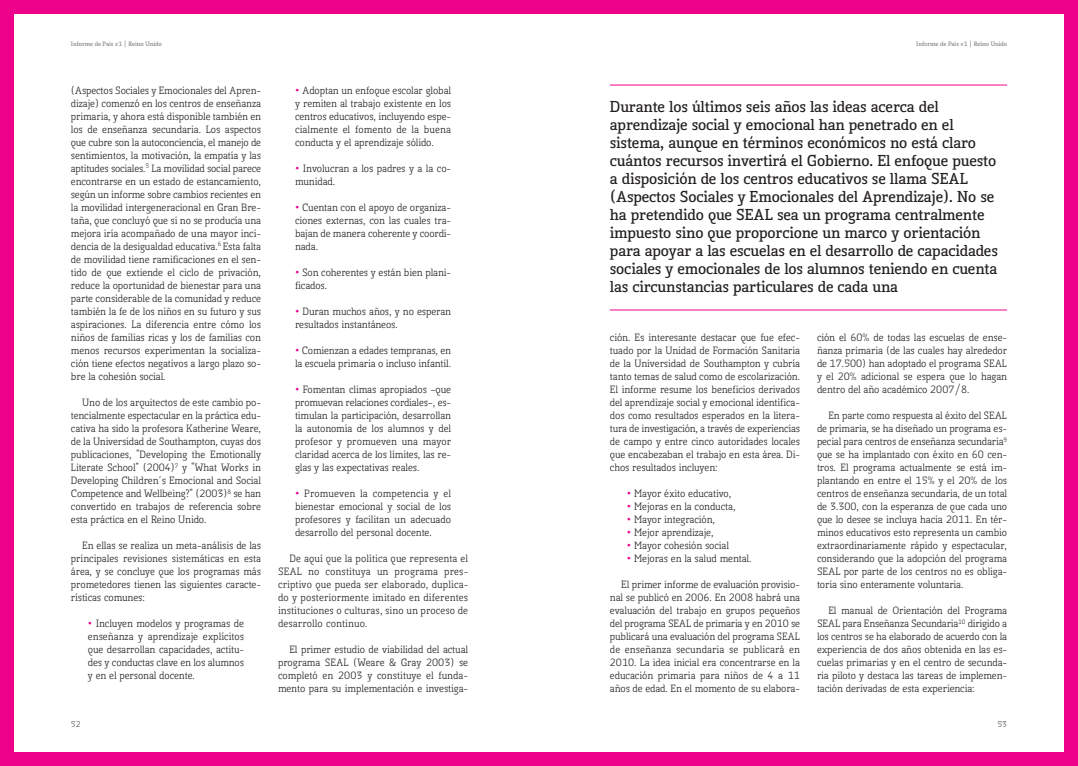
<style>
.page{position:relative;width:1078px;height:766px;background:#fff}
.page>*{position:absolute;margin:0;border:0;box-sizing:border-box;transform-origin:0 0}
.t1{font:700 15px/18px "Kofi Pure Serif";color:#231f20}
.t2{font:10px/13px "Kofi Pure Serif";color:#231f20;text-align:justify}
.t3{font:8px "Kofi Pure Serif";color:#4b4c4d}
.t4{font:700 6px "Kofi Pure Serif";color:#808285}
.s1{font-weight:700;color:#ed028c}
</style>
<div class="page">
<div style="left:539px;top:0;width:538px;height:765px;background:#ed028c"></div>
<div style="left:539px;top:14px;width:524px;height:737px;background:#fff"></div>
<div style="left:0;top:0;width:538px;height:765px;background:#ed028c"></div>
<div style="left:14px;top:14px;width:524px;height:737px;background:#fff"></div>
<hr style="left:609px;top:84px;width:397px;height:1px;background:#ed028c">
<hr style="left:609px;top:309px;width:397px;height:1px;background:#ed028c">
<p class="t4" style="left:71px;top:41px;width:92px">Informe de País #1 | Reino Unido</p>
<p class="t4" style="left:916px;top:41px;width:92px">Informe de País #1 | Reino Unido</p>
<p class="t2" style="left:71px;top:85px;width:191px">(Aspectos Sociales y Emocionales del Apren&shy;dizaje) comenzó en los centros de enseñanza primaria, y ahora está disponible también en los de enseñanza secundaria. Los aspectos que cubre son la autoconciencia, el manejo de sentimientos, la motivación, la empatía y las aptitudes sociales.<sup>5</sup> La movilidad social parece encontrarse en un estado de estancamiento, según un informe sobre cambios recientes en la movilidad intergeneracional en Gran Bre&shy;taña, que concluyó que si no se producía una mejora iría acompañado de una mayor inci&shy;dencia de la desigualdad educativa.<sup>6</sup> Esta falta de movilidad tiene ramificaciones en el sen&shy;tido de que extiende el ciclo de privación, reduce la oportunidad de bienestar para una parte considerable de la comunidad y reduce también la fe de los niños en su futuro y sus aspiraciones. La diferencia entre cómo los niños de familias ricas y los de familias con menos recursos experimentan la socializa&shy;ción tiene efectos negativos a largo plazo so&shy;bre la cohesión social.</p>
<p class="t2" style="left:71px;top:397px;width:191px;text-indent:11px">Uno de los arquitectos de este cambio po&shy;tencialmente espectacular en la práctica edu&shy;cativa ha sido la profesora Katherine Weare, de la Universidad de Southampton, cuyas dos publicaciones, “Developing the Emotionally Literate School” (2004)<sup>7</sup> y “What Works in Developing Children´s Emocional and Social Competence and Wellbeing?” (2003)<sup>8</sup> se han convertido en trabajos de referencia sobre esta práctica en el Reino Unido.</p>
<p class="t2" style="left:71px;top:540px;width:191px;text-indent:11px">En ellas se realiza un meta-análisis de las principales revisiones sistemáticas en esta área, y se concluye que los programas más prometedores tienen las siguientes caracte&shy;rísticas comunes:</p>
<p class="t2" style="left:88px;top:618px;width:157px"><span class="s1">•</span> Incluyen modelos y programas de enseñanza y aprendizaje explícitos que desarrollan capacidades, actitu&shy;des y conductas clave en los alumnos y en el personal docente.</p>
<p class="t2" style="left:295px;top:85px;width:157px"><span class="s1">•</span> Adoptan un enfoque escolar global y remiten al trabajo existente en los centros educativos, incluyendo espe&shy;cialmente el fomento de la buena conducta y el aprendizaje sólido.</p>
<p class="t2" style="left:295px;top:163px;width:157px"><span class="s1">•</span> Involucran a los padres y a la co&shy;munidad.</p>
<p class="t2" style="left:295px;top:202px;width:157px"><span class="s1">•</span> Cuentan con el apoyo de organiza&shy;ciones externas, con las cuales tra&shy;bajan de manera coherente y coordi&shy;nada.</p>
<p class="t2" style="left:295px;top:267px;width:157px"><span class="s1">•</span> Son coherentes y están bien plani&shy;ficados.</p>
<p class="t2" style="left:295px;top:306px;width:157px"><span class="s1">•</span> Duran muchos años, y no esperan resultados instantáneos.</p>
<p class="t2" style="left:295px;top:345px;width:157px"><span class="s1">•</span> Comienzan a edades tempranas, en la escuela primaria o incluso infantil.</p>
<p class="t2" style="left:295px;top:384px;width:157px"><span class="s1">•</span> Fomentan climas apropiados –que promuevan relaciones cordiales–, es&shy;timulan la participación, desarrollan la autonomía de los alumnos y del profesor y promueven una mayor claridad acerca de los límites, las re&shy;glas y las expectativas reales.</p>
<p class="t2" style="left:295px;top:488px;width:157px"><span class="s1">•</span> Promueven la competencia y el bienestar emocional y social de los profesores y facilitan un adecuado desarrollo del personal docente.</p>
<p class="t2" style="left:278px;top:553px;width:192px;text-indent:11px">De aquí que la política que representa el SEAL no constituya un programa pres&shy;criptivo que pueda ser elaborado, duplica&shy;do y posteriormente imitado en diferentes instituciones o culturas, sino un proceso de desarrollo continuo.</p>
<p class="t2" style="left:278px;top:644px;width:191px;text-indent:11px">El primer estudio de viabilidad del actual programa SEAL (Weare &amp; Gray 2003) se completó en 2003 y constituye el funda&shy;mento para su implementación e investiga-</p>
<p class="t1" style="left:609px;top:99px;width:389px">Durante los últimos seis años las ideas acerca del aprendizaje social y emocional han penetrado en el sistema, aunque en términos económicos no está claro cuántos recursos invertirá el Gobierno. El enfoque puesto a disposición de los centros educativos se llama SEAL (Aspectos Sociales y Emocionales del Aprendizaje). No se ha pretendido que SEAL sea un programa centralmente impuesto sino que proporcione un marco y orientación para apoyar a las escuelas en el desarrollo de capacidades sociales y emocionales de los alumnos teniendo en cuenta las circunstancias particulares de cada una</p>
<p class="t2" style="left:609px;top:332px;width:191px">ción. Es interesante destacar que fue efec&shy;tuado por la Unidad de Formación Sanitaria de la Universidad de Southampton y cubría tanto temas de salud como de escolarización.<br>El informe resume los beneficios derivados del aprendizaje social y emocional identifica&shy;dos como resultados esperados en la litera&shy;tura de investigación, a través de experiencias de campo y entre cinco autoridades locales que encabezaban el trabajo en esta área. Di&shy;chos resultados incluyen:</p>
<p class="t2" style="left:626px;top:488px;width:106px"><span class="s1">•</span> Mayor éxito educativo,</p>
<p class="t2" style="left:626px;top:501px;width:110px"><span class="s1">•</span> Mejoras en la conducta,</p>
<p class="t2" style="left:626px;top:514px;width:89px"><span class="s1">•</span> Mayor integración,</p>
<p class="t2" style="left:626px;top:527px;width:88px"><span class="s1">•</span> Mejor aprendizaje,</p>
<p class="t2" style="left:626px;top:540px;width:103px"><span class="s1">•</span> Mayor cohesión social</p>
<p class="t2" style="left:626px;top:553px;width:126px"><span class="s1">•</span> Mejoras en la salud mental.</p>
<p class="t2" style="left:609px;top:579px;width:191px;text-indent:11px">El primer informe de evaluación provisio&shy;nal se publicó en 2006. En 2008 habrá una evaluación del trabajo en grupos pequeños del programa SEAL de primaria y en 2010 se publicará una evaluación del programa SEAL de enseñanza secundaria se publicará en 2010. La idea inicial era concentrarse en la educación primaria para niños de 4 a 11 años de edad. En el momento de su elabora-</p>
<p class="t2" style="left:816px;top:332px;width:191px">ción el 60% de todas las escuelas de ense&shy;ñanza primaria (de las cuales hay alrededor de 17.500) han adoptado el programa SEAL y el 20% adicional se espera que lo hagan dentro del año académico 2007/8.</p>
<p class="t2" style="left:816px;top:410px;width:191px;text-indent:11px">En parte como respuesta al éxito del SEAL de primaria, se ha diseñado un programa es&shy;pecial para centros de enseñanza secundaria<sup>9 </sup>que se ha implantado con éxito en 60 cen&shy;tros. El programa actualmente se está im&shy;plantando en entre el 15% y el 20% de los centros de enseñanza secundaria, de un total de 3.300, con la esperanza de que cada uno que lo desee se incluya hacia 2011. En tér&shy;minos educativos esto representa un cambio extraordinariamente rápido y espectacular, considerando que la adopción del programa SEAL por parte de los centros no es obliga&shy;toria sino enteramente voluntaria.</p>
<p class="t2" style="left:816px;top:605px;width:191px;text-indent:11px">El manual de Orientación del Programa SEAL para Enseñanza Secundaria<sup>10</sup> dirigido a los centros se ha elaborado de acuerdo con la experiencia de dos años obtenida en las es&shy;cuelas primarias y en el centro de secunda&shy;ria piloto y destaca las tareas de implemen&shy;tación derivadas de esta experiencia:</p>
<p class="t3" style="left:71px;top:720px;width:11px">52</p>
<p class="t3" style="left:997px;top:720px;width:11px">53</p>
</div>
